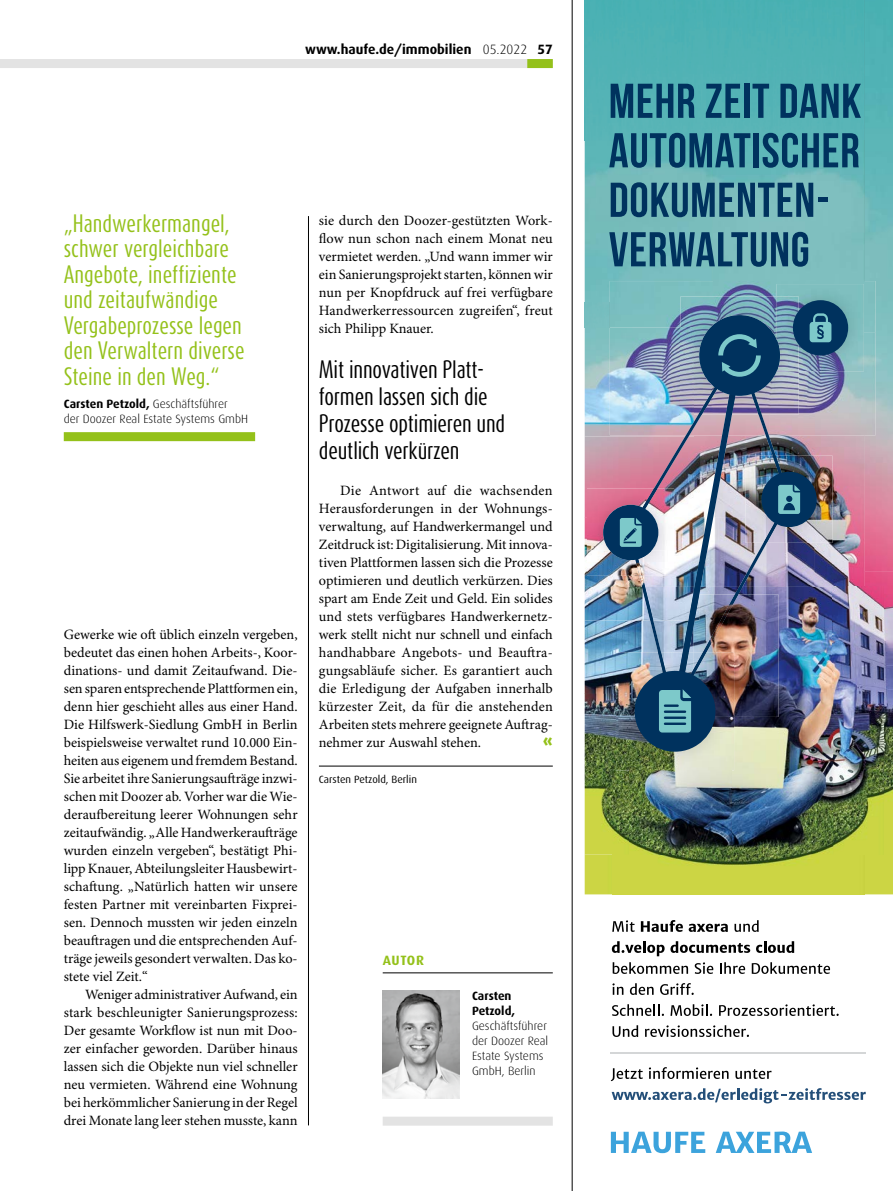
<style>
.page{position:relative;width:893px;height:1191px;background:#fff}
.page>*{position:absolute;margin:0;border:0;box-sizing:border-box;transform-origin:0 0}
.t1{font:21px/25.5px "Dax Compact";color:#94c11a}
.t2{font:21px/27px "Dax Compact";letter-spacing:-.01em;color:#000}
.t3{font:900 16.5px "Dax";color:#94c11a}
.t4{font:14.25px/18px "Minion Pro";color:#000;text-align:justify}
.t5{font:700 13.5px "Dax";color:#000}
.t6{font:700 13.5px "Dax";letter-spacing:.045em;color:#94c11a}
.t7{font:300 12px/15px "Dax";color:#000}
.t8{font:700 12px/15px "Dax";color:#000}
.t9{font:10.5px "Dax";color:#000}
.s1{font-weight:300}
.s2{font-weight:700}
</style>
<div class="page">
<div style="left:0;top:59px;width:553px;height:9px;background:#e3e3e3"></div>
<div style="left:527px;top:59px;width:26px;height:9px;background:#94c11a"></div>
<hr style="left:308px;top:216px;width:1px;height:909px;background:#000">
<hr style="left:319px;top:766px;width:234px;height:1px;background:#000">
<hr style="left:572px;top:0;width:1px;height:1191px;background:#000">
<img style="left:585px;top:0;width:279px;height:140px">
<img style="left:864px;top:0;width:29px;height:894px">
<img style="left:585px;top:140px;width:128px;height:162px">
<img style="left:713px;top:140px;width:152px;height:141px">
<img style="left:791px;top:435px;width:74px;height:28px">
<img style="left:814px;top:463px;width:51px;height:124px">
<img style="left:585px;top:517px;width:27px;height:377px">
<img style="left:791px;top:543px;width:23px;height:44px">
<img style="left:612px;top:854px;width:253px;height:40px">
<img style="left:610px;top:281px;width:265px;height:51px">
<img style="left:791px;top:332px;width:84px;height:103px">
<svg style="left:761px;top:414px;width:30px;height:173px;background:#9c96ac"></svg>
<img style="left:585px;top:587px;width:248px;height:106px">
<img style="left:833px;top:587px;width:51px;height:267px">
<img style="left:585px;top:693px;width:44px;height:161px">
<img style="left:731px;top:693px;width:102px;height:161px">
<img style="left:629px;top:770px;width:102px;height:84px">
<img style="left:761px;top:594px;width:17px;height:123px">
<img style="left:761px;top:455px;width:71px;height:88px">
<img style="left:763px;top:455px;width:28px;height:88px">
<div style="left:761px;top:472px;width:56px;height:55px;background:#00325e;border-radius:50%"></div>
<svg style="left:778px;top:485px;width:22px;height:29px"></svg>
<img style="left:585px;top:328px;width:35px;height:108px">
<img style="left:610px;top:328px;width:70px;height:107px">
<svg style="left:611px;top:1131px;width:201px;height:22px"></svg>
<svg style="left:612px;top:920px;width:23px;height:12px"></svg>
<svg style="left:641px;top:920px;width:42px;height:12px"></svg>
<svg style="left:689px;top:923px;width:39px;height:9px"></svg>
<svg style="left:734px;top:920px;width:25px;height:12px"></svg>
<svg style="left:612px;top:941px;width:138px;height:15px"></svg>
<svg style="left:756px;top:941px;width:38px;height:12px"></svg>
<svg style="left:613px;top:962px;width:75px;height:12px"></svg>
<svg style="left:695px;top:962px;width:18px;height:12px"></svg>
<svg style="left:720px;top:962px;width:25px;height:12px"></svg>
<svg style="left:752px;top:962px;width:78px;height:12px"></svg>
<svg style="left:612px;top:983px;width:11px;height:11px"></svg>
<svg style="left:630px;top:983px;width:24px;height:12px"></svg>
<svg style="left:660px;top:983px;width:34px;height:12px"></svg>
<svg style="left:612px;top:1004px;width:52px;height:12px"></svg>
<svg style="left:670px;top:1004px;width:42px;height:12px"></svg>
<svg style="left:719px;top:1004px;width:120px;height:12px"></svg>
<svg style="left:612px;top:1025px;width:26px;height:12px"></svg>
<svg style="left:645px;top:1025px;width:104px;height:12px"></svg>
<svg style="left:611px;top:1068px;width:32px;height:13px"></svg>
<svg style="left:649px;top:1067px;width:80px;height:12px"></svg>
<svg style="left:735px;top:1069px;width:36px;height:10px"></svg>
<svg style="left:612px;top:1088px;width:254px;height:15px"></svg>
<hr style="left:611px;top:1052px;width:255px;height:2px;background:#d4d6d7">
<svg style="left:611px;top:84px;width:84px;height:34px;background:#236782"></svg>
<svg style="left:706px;top:84px;width:34px;height:34px"></svg>
<div style="left:744px;top:84px;width:5px;height:34px;background:#00325e"></div>
<svg style="left:752px;top:84px;width:17px;height:34px"></svg>
<svg style="left:780px;top:84px;width:81px;height:34px;background:#246983"></svg>
<svg style="left:609px;top:133px;width:141px;height:35px;background:#2d7289"></svg>
<div style="left:753px;top:133px;width:6px;height:34px;background:#00325e"></div>
<svg style="left:763px;top:133px;width:96px;height:35px;background:#2c7189"></svg>
<svg style="left:611px;top:182px;width:202px;height:35px;background:#387189"></svg>
<div style="left:818px;top:197px;width:9px;height:5px;background:#00325e"></div>
<svg style="left:609px;top:232px;width:199px;height:35px;background:#3a748c"></svg>
<img style="left:680px;top:296px;width:97px;height:43px">
<img style="left:680px;top:328px;width:14px;height:6px">
<img style="left:761px;top:371px;width:38px;height:43px">
<img style="left:761px;top:393px;width:1px;height:21px">
<div style="left:699px;top:315px;width:81px;height:81px;background:#00325e;border-radius:50%"></div>
<img style="left:587px;top:488px;width:33px;height:62px">
<div style="left:603px;top:505px;width:55px;height:55px;background:#00325e;border-radius:50%"></div>
<img style="left:616px;top:652px;width:118px;height:118px">
<div style="left:635px;top:671px;width:80px;height:80px;background:#00325e;border-radius:50%"></div>
<img style="left:585px;top:550px;width:35px;height:37px">
<img style="left:585px;top:587px;width:35px;height:33px">
<img style="left:610px;top:550px;width:10px;height:10px">
<img style="left:620px;top:334px;width:141px;height:398px">
<img style="left:777px;top:284px;width:87px;height:87px">
<img style="left:777px;top:296px;width:22px;height:75px">
<img style="left:777px;top:340px;width:3px;height:31px">
<div style="left:793px;top:300px;width:55px;height:55px;background:#00325e;border-radius:50%"></div>
<svg style="left:810px;top:313px;width:21px;height:29px"></svg>
<div style="left:383px;top:1116px;width:170px;height:9px;background:#e3e3e3"></div>
<hr style="left:383px;top:972px;width:170px;height:1px;background:#000">
<img style="left:383px;top:990px;width:76px;height:108px">
<div style="left:64px;top:432px;width:191px;height:9px;background:#94c11a"></div>
<p class="t5" style="left:305px;top:41px;width:249px">www.haufe.de/immobilien <span class="s1">05.2022</span> 57</p>
<h1 class="t1" style="left:64px;top:210px;width:182px">„Handwerkermangel, schwer vergleichbare<br>Angebote, ineffiziente und zeitaufwändige<br>Vergabeprozesse legen den Verwaltern diverse<br>Steine in den Weg.“</h1>
<p class="t7" style="left:64px;top:396px;width:186px"><span class="s2">Carsten Petzold,</span> Geschäftsführer<br>der Doozer Real Estate Systems GmbH</p>
<p class="t4" style="left:64px;top:626px;width:235px">Gewerke wie oft üblich einzeln vergeben, bedeutet das einen hohen Arbeits-, Koor&shy;dinations- und damit Zeitaufwand. Die&shy;sen sparen entsprechende Plattformen ein, denn hier geschieht alles aus einer Hand.<br>Die Hilfswerk-Siedlung GmbH in Berlin beispielsweise verwaltet rund 10.000 Ein&shy;heiten aus eigenem und fremdem Bestand.<br>Sie arbeitet ihre Sanierungsaufträge inzwi&shy;schen mit Doozer ab. Vorher war die Wie&shy;deraufbereitung leerer Wohnungen sehr zeitaufwändig. „Alle Handwerkeraufträge wurden einzeln vergeben“, bestätigt Phi&shy;lipp Knauer, Abteilungsleiter Hausbewirt&shy;schaftung. „Natürlich hatten wir unsere festen Partner mit vereinbarten Fixprei&shy;sen. Dennoch mussten wir jeden einzeln beauftragen und die entsprechenden Auf&shy;träge jeweils gesondert verwalten. Das ko&shy;stete viel Zeit.“</p>
<p class="t4" style="left:64px;top:986px;width:235px;text-indent:21px">Weniger administrativer Aufwand, ein stark beschleunigter Sanierungsprozess:<br>Der gesamte Workflow ist nun mit Doo&shy;zer einfacher geworden. Darüber hinaus lassen sich die Objekte nun viel schneller neu vermieten. Während eine Wohnung bei herkömmlicher Sanierung in der Regel drei Monate lang leer stehen musste, kann</p>
<p class="t4" style="left:319px;top:212px;width:235px">sie durch den Doozer-gestützten Work&shy;flow nun schon nach einem Monat neu vermietet werden. „Und wann immer wir ein Sanierungsprojekt starten, können wir nun per Knopfdruck auf frei verfügbare Handwerkerressourcen zugreifen“, freut sich Philipp Knauer.</p>
<h1 class="t2" style="left:319px;top:356px;width:188px">Mit innovativen Platt&shy;formen lassen sich die<br>Prozesse optimieren und deutlich verkürzen</h1>
<p class="t4" style="left:319px;top:482px;width:235px;text-indent:21px">Die Antwort auf die wachsenden Herausforderungen in der Wohnungs&shy;verwaltung, auf Handwerkermangel und Zeitdruck ist: Digitalisierung. Mit innova&shy;tiven Plattformen lassen sich die Prozesse optimieren und deutlich verkürzen. Dies spart am Ende Zeit und Geld. Ein solides und stets verfügbares Handwerkernetz&shy;werk stellt nicht nur schnell und einfach handhabbare Angebots- und Beauftra&shy;gungsabläufe sicher. Es garantiert auch die Erledigung der Aufgaben innerhalb kürzester Zeit, da für die anstehenden Arbeiten stets mehrere geeignete Auftrag&shy;nehmer zur Auswahl stehen.</p>
<p class="t3" style="left:543px;top:732px;width:11px">«</p>
<p class="t9" style="left:319px;top:773px;width:100px">Carsten Petzold, Berlin</p>
<p class="t6" style="left:383px;top:952px;width:43px">AUTOR</p>
<p class="t8" style="left:472px;top:988px;width:45px">Carsten<br>Petzold,</p>
<p class="t7" style="left:472px;top:1018px;width:78px">Geschäftsführer der Doozer Real<br>Estate Systems<br>GmbH, Berlin</p>
</div>
